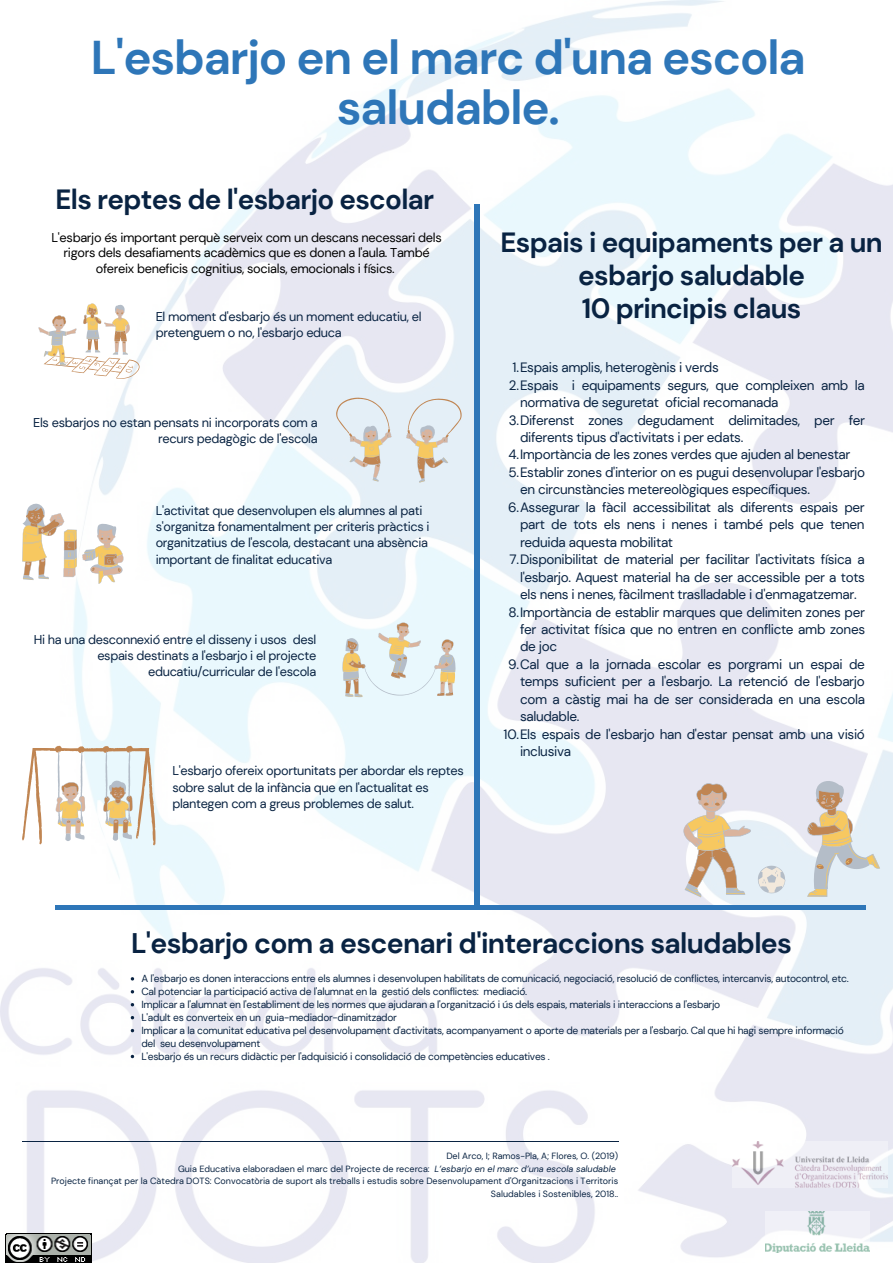
<style>
.page{position:relative;width:893px;height:1263px;background:#fff}
.page>*{position:absolute;margin:0;border:0;box-sizing:border-box;transform-origin:0 0}
.t1{font:700 47.25px/49.5px "DM Sans";letter-spacing:-.025em;color:#2e76b8;text-align:center}
.t2{font:700 28.28px "DM Sans";letter-spacing:-.025em;color:#092342}
.t3{font:700 27.75px/33.2px "DM Sans";letter-spacing:-.025em;color:#092342;text-align:center}
.t4{font:13.5px/17.5px "DM Sans";letter-spacing:-.025em;color:#092342}
.t5{font:12.75px/16.4px "DM Sans";letter-spacing:-.025em;color:#092342;text-align:right}
.t6{font:12.75px/15.2px "DM Sans";letter-spacing:-.025em;color:#000;text-align:center}
.t7{font:10.27px/13px "DM Sans";letter-spacing:-.025em;color:#092342}
.t8{font:9px/12.4px "DM Sans";color:#092342;text-align:right}
.s1{font-style:italic}
</style>
<div class="page">
<img style="left:0;top:0;width:893px;height:1263px">
<div style="left:474px;top:204px;width:5px;height:701px;background:#2e76b8"></div>
<div style="left:55px;top:905px;width:810px;height:5px;background:#2e76b8"></div>
<hr style="left:22px;top:1141px;width:596px;height:1px;background:#092342">
<svg style="left:38px;top:303px;width:102px;height:76px"></svg>
<svg style="left:336px;top:398px;width:125px;height:85px;background:#e0e3e1"></svg>
<svg style="left:342px;top:622px;width:113px;height:75px;background:#e2e5de"></svg>
<svg style="left:22px;top:503px;width:102px;height:81px"></svg>
<svg style="left:22px;top:746px;width:133px;height:99px"></svg>
<svg style="left:683px;top:779px;width:197px;height:118px;background:#e0dbd5"></svg>
<img style="left:733px;top:1141px;width:154px;height:46px">
<img style="left:765px;top:1211px;width:104px;height:42px">
<img style="left:5px;top:1233px;width:87px;height:30px">
<p class="t1" style="left:91px;top:33px;width:716px">L'esbarjo en el marc d'una escola saludable.</p>
<p class="t3" style="left:56px;top:183px;width:380px">Els reptes de l'esbarjo escolar</p>
<p class="t6" style="left:52px;top:230px;width:392px">L'esbarjo és important perquè serveix com un descans necessari dels rigors dels desafiaments acadèmics que es donen a l'aula. També ofereix beneficis cognitius, socials, emocionals i físics.</p>
<p class="t5" style="left:156px;top:308px;width:267px">El moment d'esbarjo és un moment educatiu, el</p>
<p class="t5" style="left:156px;top:325px;width:187px">pretenguem o no, l'esbarjo educa</p>
<p class="t5" style="left:33px;top:415px;width:286px">Els esbarjos no estan pensats ni incorporats com a recurs pedagògic de l'escola</p>
<p class="t5" style="left:156px;top:502px;width:275px;text-align:left">L'activitat que desenvolupen els alumnes al pati s'organitza fonamentalment per criteris pràctics i organitzatius de l'escola, destacant una absència important de finalitat educativa</p>
<p class="t5" style="left:34px;top:631px;width:284px">Hi ha una desconnexió entre el disseny i usos desl espais destinats a l'esbarjo i el projecte educatiu/curricular de l'escola</p>
<p class="t5" style="left:172px;top:763px;width:293px;text-align:left">L'esbarjo ofereix oportunitats per abordar els reptes sobre salut de la infància que en l'actualitat es plantegen com a greus problemes de salut.</p>
<p class="t3" style="left:500px;top:226px;width:384px">Espais i equipaments per a un esbarjo saludable</p>
<p class="t3" style="left:582px;top:292px;width:221px">10 principis claus</p>
<p class="t4" style="left:512px;top:359px;width:208px">1.Espais amplis, heterogènis i verds</p>
<p class="t4" style="left:520px;top:376px;width:346px;text-indent:-11px">2.Espais i equipaments segurs, que compleixen amb la normativa de seguretat oficial recomanada</p>
<p class="t4" style="left:520px;top:411px;width:347px;text-indent:-11px">3.Diferenst zones degudament delimitades, per fer diferents tipus d'activitats i per edats.</p>
<p class="t4" style="left:508px;top:446px;width:343px">4.Importància de les zones verdes que ajuden al benestar</p>
<p class="t4" style="left:520px;top:464px;width:347px;text-indent:-12px">5.Establir zones d'interior on es pugui desenvolupar l'esbarjo en circunstàncies metereològiques específiques.</p>
<p class="t4" style="left:520px;top:498px;width:346px;text-align:justify;text-indent:-12px">6.Assegurar la fàcil accessibilitat als diferents espais per part de tots els nens i nenes i també pels que tenen reduida aquesta mobilitat</p>
<p class="t4" style="left:520px;top:551px;width:346px;text-align:justify;text-indent:-10px">7.Disponibilitat de material per facilitar l'activitats física a l'esbarjo. Aquest material ha de ser accessible per a tots els nens i nenes, fàcilment traslladable i d'enmagatzemar.</p>
<p class="t4" style="left:520px;top:603px;width:346px;text-align:justify;text-indent:-12px">8.Importància de establir marques que delimiten zones per fer activitat física que no entren en conflicte amb zones de joc</p>
<p class="t4" style="left:520px;top:655px;width:346px;text-align:justify;text-indent:-12px">9.Cal que a la jornada escolar es porgrami un espai de temps suficient per a l'esbarjo. La retenció de l'esbarjo com a càstig mai ha de ser considerada en una escola saludable.</p>
<p class="t4" style="left:520px;top:725px;width:346px;text-indent:-16px">10.Els espais de l'esbarjo han d'estar pensat amb una visió inclusiva</p>
<p class="t2" style="left:131px;top:925px;width:662px">L'esbarjo com a escenari d'interaccions saludables</p>
<p class="t7" style="left:141px;top:972px;width:709px">A l'esbarjo es donen interaccions entre els alumnes i desenvolupen habilitats de comunicació, negociació, resolució de conflictes, intercanvis, autocontrol, etc.</p>
<p class="t7" style="left:141px;top:985px;width:387px">Cal potenciar la participació activa de l'alumnat en la gestió dels conflictes: mediació.</p>
<p class="t7" style="left:141px;top:998px;width:580px">Implicar a l'alumnat en l'establiment de les normes que ajudaran a l'organització i ús dels espais, materials i interaccions a l'esbarjo</p>
<p class="t7" style="left:141px;top:1011px;width:257px">L'adult es converteix en un guia-mediador-dinamitzador</p>
<p class="t7" style="left:141px;top:1024px;width:704px">Implicar a la comunitat educativa pel desenvolupament d'activitats, acompanyament o aporte de materials per a l'esbarjo. Cal que hi hagi sempre informació del seu desenvolupament</p>
<p class="t7" style="left:141px;top:1050px;width:410px">L'esbarjo és un recurs didàctic per l'adquisició i consolidació de competències educatives .</p>
<p class="t8" style="left:446px;top:1150px;width:173px">Del Arco, I; Ramos-Pla, A; Flores, O. (2019)</p>
<p class="t8" style="left:178px;top:1162px;width:439px">Guia Educativa elaboradaen el marc del Projecte de recerca: <span class="s1">L’esbarjo en el marc d’una escola saludable</span></p>
<p class="t8" style="left:51px;top:1175px;width:569px">Projecte finançat per la Càtedra DOTS: Convocatòria de suport als treballs i estudis sobre Desenvolupament d'Organitzacions i Territoris<br>Saludables i Sostenibles, 2018..</p>
</div>
